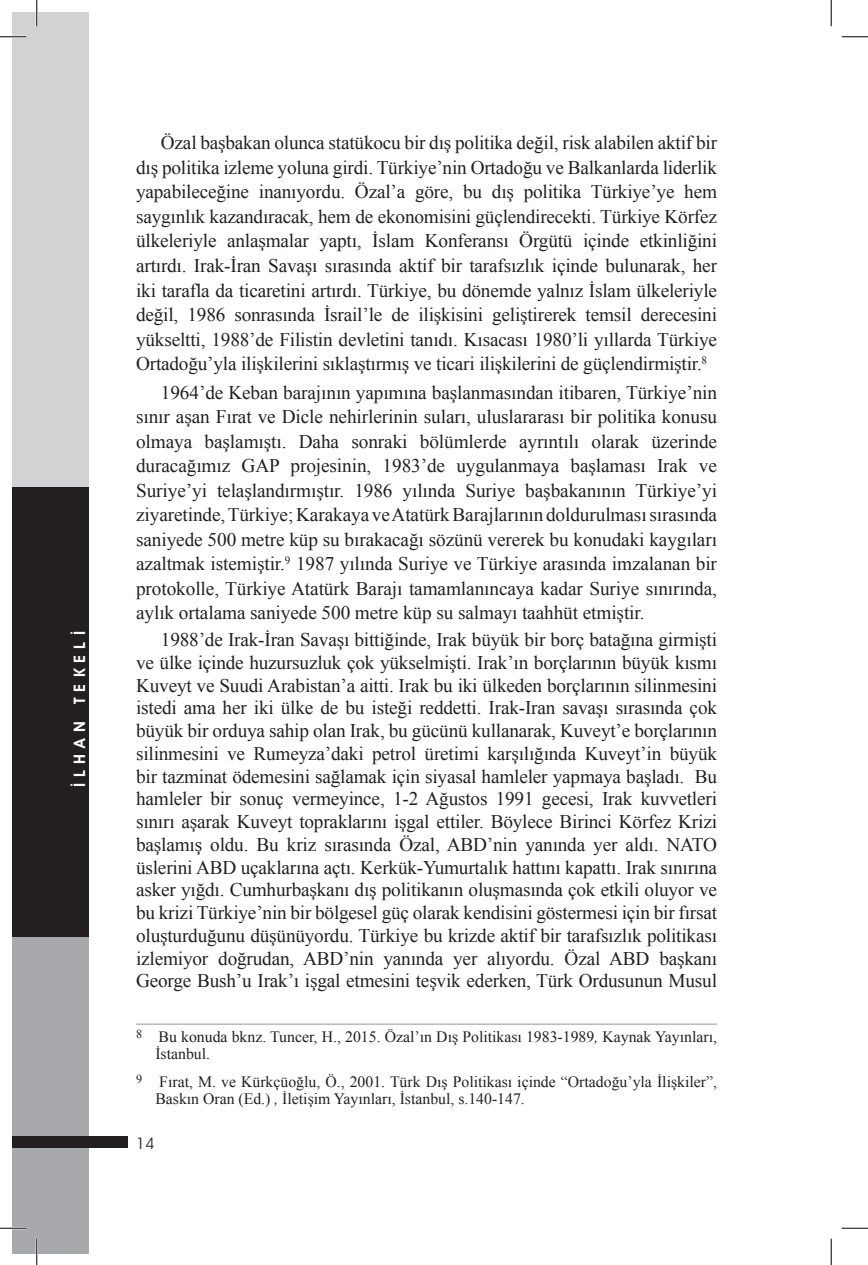
<style>
.page{position:relative;width:868px;height:1265px;background:#fff}
.page>*{position:absolute;margin:0;border:0;box-sizing:border-box;transform-origin:0 0}
.ana_metin{font:19.25px/24.5px "Times New Roman";letter-spacing:-.01em;color:#231f20;text-align:justify}
.DİPNOT{font:15.75px/17.5px "Times New Roman";color:#231f20}
.t1{font:600 15.75px "Avant Garde IT Cby BT";letter-spacing:.39em;color:#fff}
.t2{font:15.75px "Avant Garde IT Cby BT";color:#231f20}
.s1{font-style:italic}
</style>
<div class="page">
<div style="left:12px;top:487px;width:77px;height:449px;background:#231f20"></div>
<div style="left:12px;top:12px;width:77px;height:475px;background:#d1d2d4"></div>
<div style="left:12px;top:936px;width:77px;height:316px;background:#a8a9ad"></div>
<div style="left:12px;top:1136px;width:116px;height:11px;background:#231f20"></div>
<hr style="left:136px;top:1023px;width:580px;height:1px;background:#939598">
<hr style="left:0;top:36px;width:26px;height:2px;background:#fff">
<hr style="left:0;top:1226px;width:26px;height:2px;background:#fff">
<hr style="left:36px;top:0;width:2px;height:26px;background:#fff">
<hr style="left:36px;top:1238px;width:2px;height:26px;background:#fff">
<svg style="left:0;top:36px;width:26px;height:1px"></svg>
<svg style="left:841px;top:36px;width:26px;height:1px"></svg>
<svg style="left:0;top:1227px;width:26px;height:1px"></svg>
<svg style="left:841px;top:1227px;width:26px;height:1px"></svg>
<svg style="left:36px;top:0;width:1px;height:26px"></svg>
<svg style="left:36px;top:1238px;width:1px;height:26px"></svg>
<svg style="left:830px;top:0;width:1px;height:26px"></svg>
<svg style="left:830px;top:1238px;width:1px;height:26px"></svg>
<p class="t1" style="left:70px;top:786px;width:157px;rotate:-90deg">İLHAN TEKELİ</p>
<p class="ana_metin" style="left:136px;top:130px;width:582px;text-indent:25px">Özal başbakan olunca statükocu bir dış politika değil, risk alabilen aktif bir dış politika izleme yoluna girdi. Türkiye’nin Ortadoğu ve Balkanlarda liderlik yapabileceğine inanıyordu. Özal’a göre, bu dış politika Türkiye’ye hem saygınlık kazandıracak, hem de ekonomisini güçlendirecekti. Türkiye Körfez ülkeleriyle anlaşmalar yaptı, İslam Konferansı Örgütü içinde etkinliğini artırdı. Irak-İran Savaşı sırasında aktif bir tarafsızlık içinde bulunarak, her iki tarafla da ticaretini artırdı. Türkiye, bu dönemde yalnız İslam ülkeleriyle değil, 1986 sonrasında İsrail’le de ilişkisini geliştirerek temsil derecesini yükseltti, 1988’de Filistin devletini tanıdı. Kısacası 1980’li yıllarda Türkiye Ortadoğu’yla ilişkilerini sıklaştırmış ve ticari ilişkilerini de güçlendirmiştir.<sup>8</sup></p>
<p class="ana_metin" style="left:136px;top:379px;width:582px;text-indent:25px">1964’de Keban barajının yapımına başlanmasından itibaren, Türkiye’nin sınır aşan Fırat ve Dicle nehirlerinin suları, uluslararası bir politika konusu olmaya başlamıştı. Daha sonraki bölümlerde ayrıntılı olarak üzerinde duracağımız GAP projesinin, 1983’de uygulanmaya başlaması Irak ve Suriye’yi telaşlandırmıştır. 1986 yılında Suriye başbakanının Türkiye’yi ziyaretinde, Türkiye; Karakaya ve Atatürk Barajlarının doldurulması sırasında saniyede 500 metre küp su bırakacağı sözünü vererek bu konudaki kaygıları azaltmak istemiştir.<sup>9</sup> 1987 yılında Suriye ve Türkiye arasında imzalanan bir protokolle, Türkiye Atatürk Barajı tamamlanıncaya kadar Suriye sınırında, aylık ortalama saniyede 500 metre küp su salmayı taahhüt etmiştir.</p>
<p class="ana_metin" style="left:136px;top:627px;width:582px;line-height:22.8px;text-indent:25px">1988’de Irak-İran Savaşı bittiğinde, Irak büyük bir borç batağına girmişti ve ülke içinde huzursuzluk çok yükselmişti. Irak’ın borçlarının büyük kısmı Kuveyt ve Suudi Arabistan’a aitti. Irak bu iki ülkeden borçlarının silinmesini istedi ama her iki ülke de bu isteği reddetti. Irak-Iran savaşı sırasında çok büyük bir orduya sahip olan Irak, bu gücünü kullanarak, Kuveyt’e borçlarının silinmesini ve Rumeyza’daki petrol üretimi karşılığında Kuveyt’in büyük bir tazminat ödemesini sağlamak için siyasal hamleler yapmaya başladı. Bu hamleler bir sonuç vermeyince, 1-2 Ağustos 1991 gecesi, Irak kuvvetleri sınırı aşarak Kuveyt topraklarını işgal ettiler. Böylece Birinci Körfez Krizi başlamış oldu. Bu kriz sırasında Özal, ABD’nin yanında yer aldı. NATO üslerini ABD uçaklarına açtı. Kerkük-Yumurtalık hattını kapattı. Irak sınırına asker yığdı. Cumhurbaşkanı dış politikanın oluşmasında çok etkili oluyor ve bu krizi Türkiye’nin bir bölgesel güç olarak kendisini göstermesi için bir fırsat oluşturduğunu düşünüyordu. Türkiye bu krizde aktif bir tarafsızlık politikası izlemiyor doğrudan, ABD’nin yanında yer alıyordu. Özal ABD başkanı George Bush’u Irak’ı işgal etmesini teşvik ederken, Türk Ordusunun Musul</p>
<p class="DİPNOT" style="left:155px;top:1027px;width:563px;text-indent:-19px"><sup>8</sup> Bu konuda bknz. Tuncer, H., 2015. Özal’ın Dış Politikası 1983-1989<span class="s1">,</span> Kaynak Yayınları,<br>İstanbul.</p>
<p class="DİPNOT" style="left:155px;top:1072px;width:563px;text-indent:-19px"><sup>9</sup> Fırat, M. ve Kürkçüoğlu, Ö., 2001. Türk Dış Politikası içinde “Ortadoğu’yla İlişkiler”,<br>Baskın Oran (Ed.) <span class="s1">,</span> İletişim Yayınları, İstanbul, s.140-147.</p>
<p class="t2" style="left:136px;top:1133px;width:20px">14</p>
</div>
